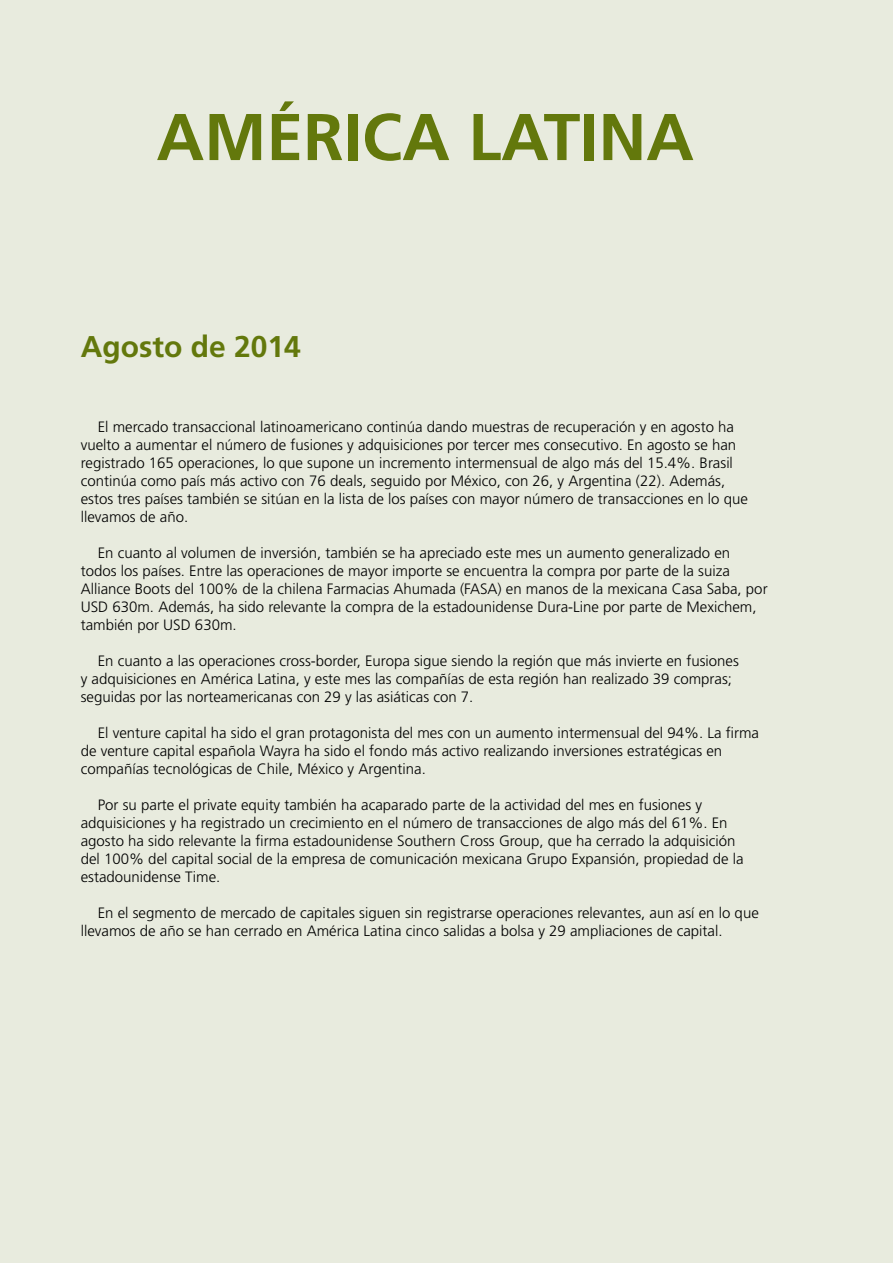
<style>
.page{position:relative;width:893px;height:1263px;background:#e8ebde}
.page>*{position:absolute;margin:0;border:0;box-sizing:border-box;transform-origin:0 0}
.t1{font:700 66px "Frutiger LT Std";color:#63780c}
.t2{font:700 30px "Frutiger LT Std";color:#63780c}
.t3{font:300 15px/18px "Frutiger LT Std";color:#000}
</style>
<div class="page">
<h1 class="t1" style="left:157px;top:98px;width:528px">AMÉRICA LATINA</h1>
<h2 class="t2" style="left:81px;top:329px;width:222px">AGOSTO DE 2014</h2>
<p class="t3" style="left:81px;top:418px;width:669px;text-indent:17px">El mercado transaccional latinoamericano continúa dando muestras de recuperación y en agosto ha vuelto a aumentar el número de fusiones y adquisiciones por tercer mes consecutivo. En agosto se han registrado 165 operaciones, lo que supone un incremento intermensual de algo más del 15.4%. Brasil continúa como país más activo con 76 deals, seguido por México, con 26, y Argentina (22). Además, estos tres países también se sitúan en la lista de los países con mayor número de transacciones en lo que llevamos de año.</p>
<p class="t3" style="left:81px;top:544px;width:688px;text-indent:17px">En cuanto al volumen de inversión, también se ha apreciado este mes un aumento generalizado en todos los países. Entre las operaciones de mayor importe se encuentra la compra por parte de la suiza Alliance Boots del 100% de la chilena Farmacias Ahumada (FASA) en manos de la mexicana Casa Saba, por USD 630m. Además, ha sido relevante la compra de la estadounidense Dura-Line por parte de Mexichem, también por USD 630m.</p>
<p class="t3" style="left:81px;top:652px;width:660px;text-indent:17px">En cuanto a las operaciones cross-border, Europa sigue siendo la región que más invierte en fusiones y adquisiciones en América Latina, y este mes las compañías de esta región han realizado 39 compras; seguidas por las norteamericanas con 29 y las asiáticas con 7.</p>
<p class="t3" style="left:81px;top:724px;width:680px;text-indent:17px">El venture capital ha sido el gran protagonista del mes con un aumento intermensual del 94%. La firma de venture capital española Wayra ha sido el fondo más activo realizando inversiones estratégicas en compañías tecnológicas de Chile, México y Argentina.</p>
<p class="t3" style="left:81px;top:796px;width:664px;text-indent:17px">Por su parte el private equity también ha acaparado parte de la actividad del mes en fusiones y adquisiciones y ha registrado un crecimiento en el número de transacciones de algo más del 61%. En agosto ha sido relevante la firma estadounidense Southern Cross Group, que ha cerrado la adquisición del 100% del capital social de la empresa de comunicación mexicana Grupo Expansión, propiedad de la estadounidense Time.</p>
<p class="t3" style="left:81px;top:904px;width:679px;text-indent:17px">En el segmento de mercado de capitales siguen sin registrarse operaciones relevantes, aun así en lo que llevamos de año se han cerrado en América Latina cinco salidas a bolsa y 29 ampliaciones de capital.</p>
</div>
